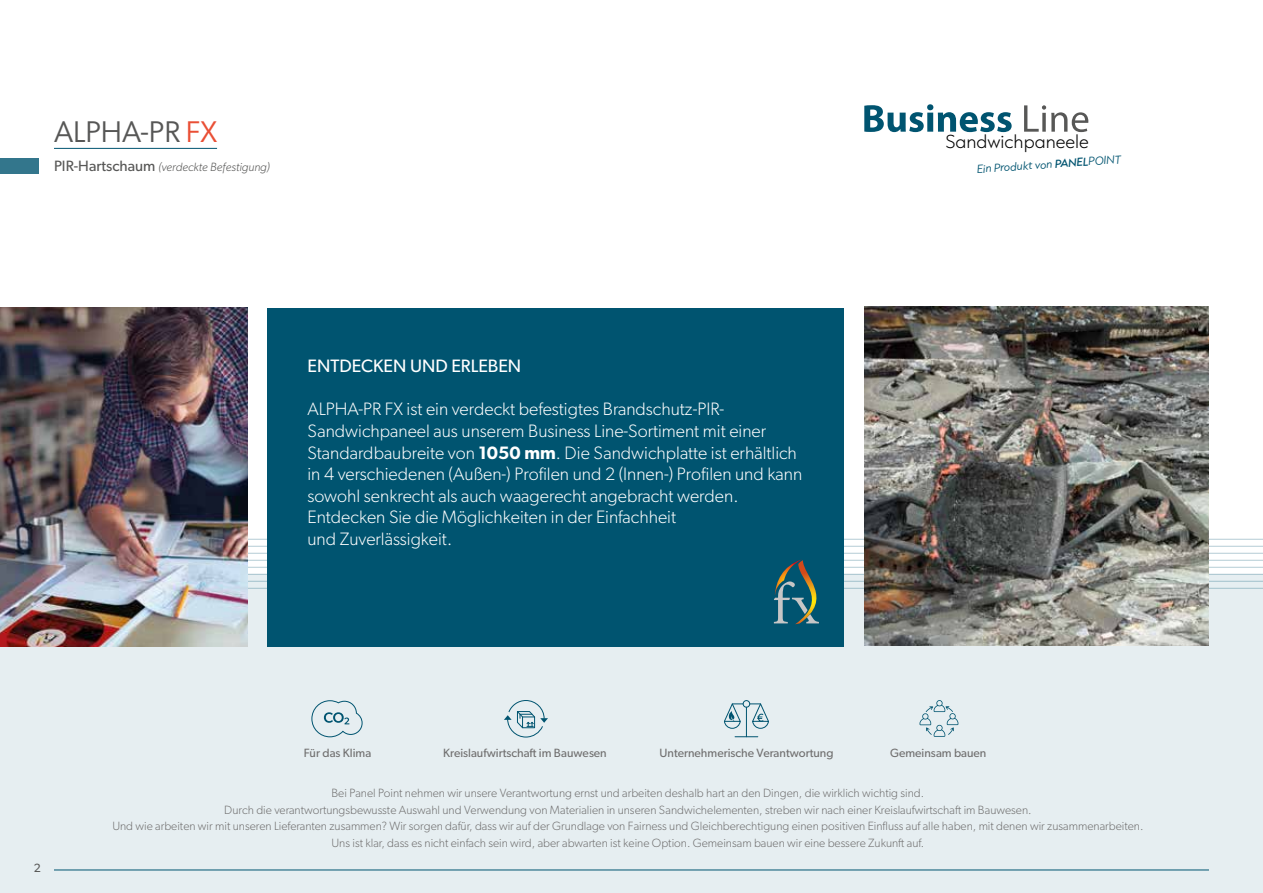
<style>
.page{position:relative;width:1263px;height:893px;background:#fff}
.page>*{position:absolute;margin:0;border:0;box-sizing:border-box;transform-origin:0 0}
.t1{font:30px "Gibson";color:#575756}
.t2{font:300 18px/21.6px "Gibson";color:#fff}
.t3{font:18px "Gibson";color:#fff}
.t4{font:200 15.9px "Capitana";color:#000}
.t5{font:300 12px/16.5px "Gibson";color:#706f6f;text-align:center}
.t6{font:12px "Gibson";color:#706f6f}
.t7{font:italic 300 12px "Gibson";color:#575756}
.t8{font:12px "Gibson";color:#575756}
.t9{font:italic 300 9.9px "Capitana";color:#005470}
.s1{color:#e94f35}
.s2{font-weight:400;font-style:normal;font-size:15px}
.s3{font-weight:500}
.s4{font-weight:600}
</style>
<div class="page">
<div style="left:0;top:574px;width:1263px;height:319px;background:#e6eef1"></div>
<hr style="left:0;top:539px;width:1263px;height:1px;background:#005470">
<hr style="left:0;top:546px;width:1263px;height:1px;background:#005470">
<hr style="left:0;top:553px;width:1263px;height:1px;background:#005470">
<hr style="left:0;top:560px;width:1263px;height:1px;background:#005470">
<hr style="left:0;top:567px;width:1263px;height:1px;background:#005470">
<hr style="left:0;top:574px;width:1263px;height:1px;background:#005470">
<hr style="left:0;top:581px;width:1263px;height:1px;background:#005470">
<hr style="left:0;top:588px;width:1263px;height:1px;background:#005470">
<div style="left:267px;top:308px;width:577px;height:338px;background:#005470"></div>
<img style="left:864px;top:307px;width:345px;height:338px">
<img style="left:0;top:308px;width:248px;height:338px">
<div style="left:0;top:158px;width:38px;height:16px;background:#33768c"></div>
<svg style="left:774px;top:559px;width:45px;height:65px"></svg>
<hr style="left:54px;top:870px;width:1155px;height:1px;background:#005470">
<hr style="left:54px;top:148px;width:163px;height:1px;background:#005470">
<svg style="left:864px;top:104px;width:148px;height:28px"></svg>
<svg style="left:1024px;top:105px;width:64px;height:27px"></svg>
<svg style="left:311px;top:700px;width:52px;height:38px"></svg>
<svg style="left:735px;top:736px;width:23px;height:1px"></svg>
<hr style="left:746px;top:707px;width:1px;height:30px;background:#005470">
<div style="left:743px;top:700px;width:7px;height:8px;border:1px solid #005470;border-radius:50%"></div>
<svg style="left:750px;top:703px;width:19px;height:26px"></svg>
<svg style="left:724px;top:702px;width:19px;height:27px"></svg>
<svg style="left:504px;top:700px;width:44px;height:38px"></svg>
<svg style="left:919px;top:700px;width:39px;height:37px"></svg>
<h1 class="t1" style="left:54px;top:113px;width:165px">ALPHA-PR <span class="s1">FX</span></h1>
<p class="t7" style="left:54px;top:159px;width:217px"><span class="s2">PIR-Hartschaum</span> (verdeckte Befestigung)</p>
<p class="t9" style="left:976px;top:162px;width:146px;rotate:-4deg">Ein Produkt von <span class="s3">PANEL</span>POINT</p>
<h3 class="t4" style="left:946px;top:129px;width:145px">Sandwichpaneele</h3>
<h2 class="t3" style="left:307px;top:355px;width:215px">ENTDECKEN UND ERLEBEN</h2>
<p class="t2" style="left:307px;top:398px;width:496px">ALPHA-PR FX ist ein verdeckt befestigtes Brandschutz-PIR-Sandwichpaneel aus unserem Business Line-Sortiment mit einer Standardbaubreite von <span class="s4">1050 mm</span>. Die Sandwichplatte ist erhältlich in 4 verschiedenen (Außen-) Profilen und 2 (Innen-) Profilen und kann sowohl senkrecht als auch waagerecht angebracht werden.<br>Entdecken Sie die Möglichkeiten in der Einfachheit<br>und Zuverlässigkeit.</p>
<p class="t8" style="left:34px;top:860px;width:9px">2</p>
<p class="t6" style="left:304px;top:746px;width:69px">Für das Klima</p>
<p class="t6" style="left:443px;top:746px;width:165px">Kreislaufwirtschaft im Bauwesen</p>
<p class="t6" style="left:659px;top:746px;width:175px">Unternehmerische Verantwortung</p>
<p class="t6" style="left:890px;top:746px;width:98px">Gemeinsam bauen</p>
<p class="t5" style="left:112px;top:785px;width:1032px">Bei Panel Point nehmen wir unsere Verantwortung ernst und arbeiten deshalb hart an den Dingen, die wirklich wichtig sind.<br>Durch die verantwortungsbewusste Auswahl und Verwendung von Materialien in unseren Sandwichelementen, streben wir nach einer Kreislaufwirtschaft im Bauwesen.<br>Und wie arbeiten wir mit unseren Lieferanten zusammen? Wir sorgen dafür, dass wir auf der Grundlage von Fairness und Gleichberechtigung einen positiven Einfluss auf alle haben, mit denen wir zusammenarbeiten.<br>Uns ist klar, dass es nicht einfach sein wird, aber abwarten ist keine Option. Gemeinsam bauen wir eine bessere Zukunft auf.</p>
</div>
